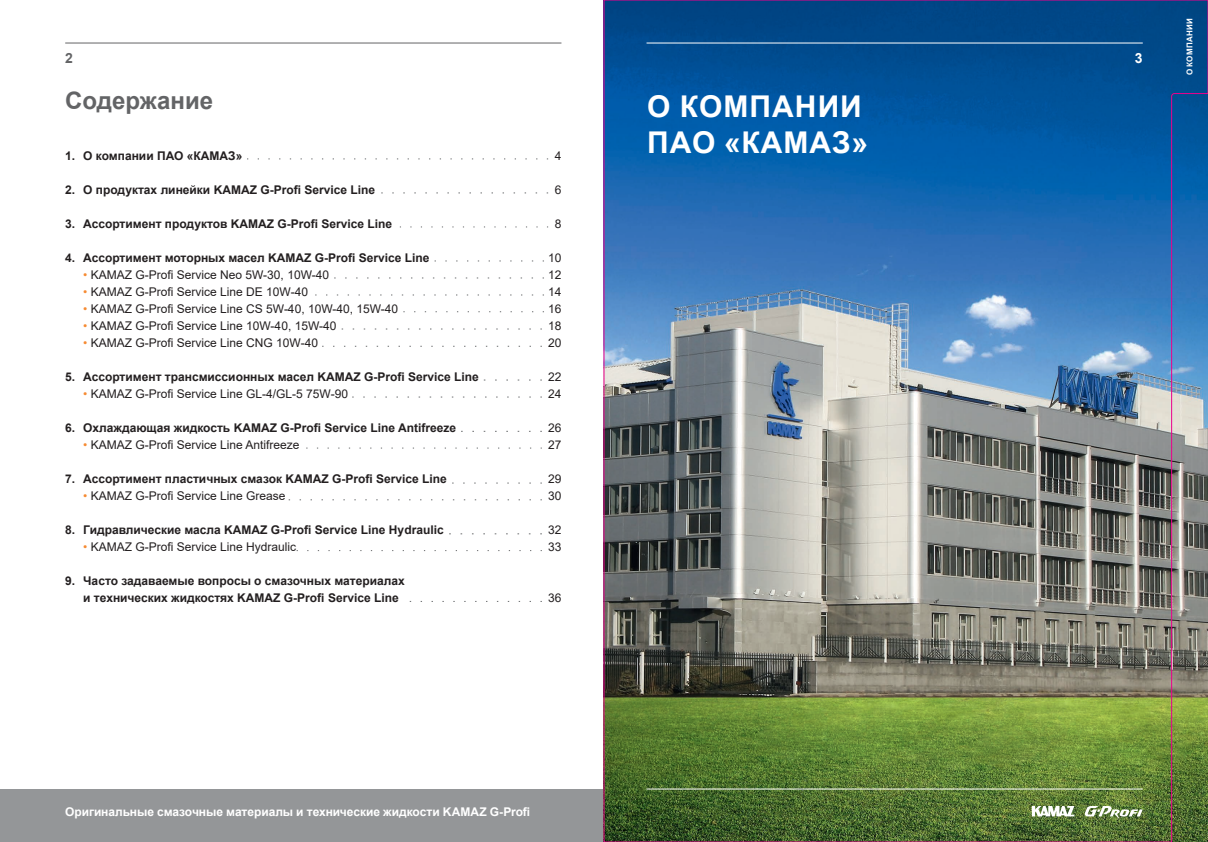
<style>
.page{position:relative;width:1208px;height:842px;background:#fff}
.page>*{position:absolute;margin:0;border:0;box-sizing:border-box;transform-origin:0 0}
.t1{font:700 30px/36px "Arial";letter-spacing:.035em;color:#fff}
.t2{font:700 24px "Arial";color:#636466}
.t3{font:700 14px "Arial";color:#636466}
.t4{font:700 14px "Arial";color:#fff}
.t5{font:700 12px/17px "Arial";color:#231f20}
.t6{font:12px/17px "Arial";color:#231f20}
.t7{font:700 12px "Arial";letter-spacing:-.005em;color:#fff}
.t8{font:700 8px "Arial";letter-spacing:.035em;color:#fff}
.s1{color:#f68b33}
</style>
<div class="page">
<div style="left:0;top:789px;width:604px;height:53px;background:#949698"></div>
<hr style="left:65px;top:43px;width:496px;height:1px;background:#636466">
<svg style="left:247px;top:158px;width:301px;height:1px"></svg>
<svg style="left:315px;top:294px;width:229px;height:1px"></svg>
<svg style="left:352px;top:397px;width:190px;height:1px"></svg>
<svg style="left:342px;top:328px;width:200px;height:1px"></svg>
<svg style="left:403px;top:311px;width:141px;height:1px"></svg>
<svg style="left:322px;top:346px;width:220px;height:1px"></svg>
<svg style="left:381px;top:192px;width:167px;height:1px"></svg>
<svg style="left:289px;top:499px;width:253px;height:1px"></svg>
<svg style="left:452px;top:483px;width:90px;height:1px"></svg>
<svg style="left:434px;top:260px;width:110px;height:1px"></svg>
<svg style="left:400px;top:226px;width:148px;height:1px"></svg>
<svg style="left:484px;top:379px;width:58px;height:1px"></svg>
<svg style="left:449px;top:533px;width:93px;height:1px"></svg>
<svg style="left:297px;top:550px;width:245px;height:1px"></svg>
<svg style="left:334px;top:277px;width:210px;height:1px"></svg>
<svg style="left:461px;top:431px;width:81px;height:1px"></svg>
<svg style="left:306px;top:448px;width:236px;height:1px"></svg>
<svg style="left:410px;top:601px;width:132px;height:1px"></svg>
<img style="left:603px;top:0;width:605px;height:842px">
<p class="t3" style="left:65px;top:48px;width:9px">2</p>
<h2 class="t2" style="left:65px;top:83px;width:149px">Содержание</h2>
<h1 class="t1" style="left:647px;top:89px;width:223px">О КОМПАНИИ<br>ПАО «КАМАЗ»</h1>
<p class="t5" style="left:65px;top:147px;width:179px">1. О компании ПАО «КАМАЗ»</p>
<p class="t5" style="left:65px;top:181px;width:311px">2. О продуктах линейки KAMAZ G-Profi Service Line</p>
<p class="t5" style="left:65px;top:215px;width:328px">3. Ассортимент продуктов KAMAZ G-Profi Service Line</p>
<p class="t5" style="left:65px;top:249px;width:366px">4. Ассортимент моторных масел KAMAZ G-Profi Service Line</p>
<p class="t6" style="left:83px;top:266px;width:247px"><span class="s1">•</span> KAMAZ G-Profi Service Neo 5W-30, 10W-40</p>
<p class="t6" style="left:83px;top:283px;width:226px"><span class="s1">•</span> KAMAZ G-Profi Service Line DE 10W-40</p>
<p class="t6" style="left:83px;top:300px;width:316px"><span class="s1">•</span> KAMAZ G-Profi Service Line CS 5W-40, 10W-40, 15W-40</p>
<p class="t6" style="left:83px;top:317px;width:255px"><span class="s1">•</span> KAMAZ G-Profi Service Line 10W-40, 15W-40</p>
<p class="t6" style="left:83px;top:334px;width:236px"><span class="s1">•</span> KAMAZ G-Profi Service Line CNG 10W-40</p>
<p class="t5" style="left:65px;top:368px;width:415px">5. Ассортимент трансмиссионных масел KAMAZ G-Profi Service Line</p>
<p class="t6" style="left:83px;top:385px;width:266px"><span class="s1">•</span> KAMAZ G-Profi Service Line GL-4/GL-5 75W-90</p>
<p class="t5" style="left:65px;top:419px;width:392px">6. Охлаждающая жидкость KAMAZ G-Profi Service Line Antifreeze</p>
<p class="t6" style="left:83px;top:436px;width:218px"><span class="s1">•</span> KAMAZ G-Profi Service Line Antifreeze</p>
<p class="t5" style="left:65px;top:470px;width:383px">7. Ассортимент пластичных смазок KAMAZ G-Profi Service Line</p>
<p class="t6" style="left:83px;top:487px;width:204px"><span class="s1">•</span> KAMAZ G-Profi Service Line Grease</p>
<p class="t5" style="left:65px;top:521px;width:380px">8. Гидравлические масла KAMAZ G-Profi Service Line Hydraulic</p>
<p class="t6" style="left:83px;top:538px;width:214px"><span class="s1">•</span> KAMAZ G-Profi Service Line Hydraulic</p>
<p class="t5" style="left:83px;top:572px;width:323px;text-indent:-18px">9. Часто задаваемые вопросы о смазочных материалах и технических жидкостях KAMAZ G-Profi Service Line</p>
<p class="t6" style="left:555px;top:147px;width:8px">4</p>
<p class="t6" style="left:555px;top:181px;width:8px">6</p>
<p class="t6" style="left:555px;top:215px;width:8px">8</p>
<p class="t6" style="left:548px;top:249px;width:15px;text-align:justify">10<br>12<br>14<br>16<br>18<br>20</p>
<p class="t6" style="left:548px;top:368px;width:15px">22<br>24</p>
<p class="t6" style="left:548px;top:419px;width:15px">26<br>27</p>
<p class="t6" style="left:548px;top:470px;width:15px">29<br>30</p>
<p class="t6" style="left:548px;top:521px;width:15px">32<br>33</p>
<p class="t6" style="left:548px;top:589px;width:15px">36</p>
<p class="t7" style="left:65px;top:804px;width:466px">Оригинальные смазочные материалы и технические жидкости KAMAZ G-Profi</p>
<p class="t4" style="left:1135px;top:48px;width:9px">3</p>
<p class="t8" style="left:1184px;top:75px;width:59px;rotate:-90deg">О КОМПАНИИ</p>
</div>
